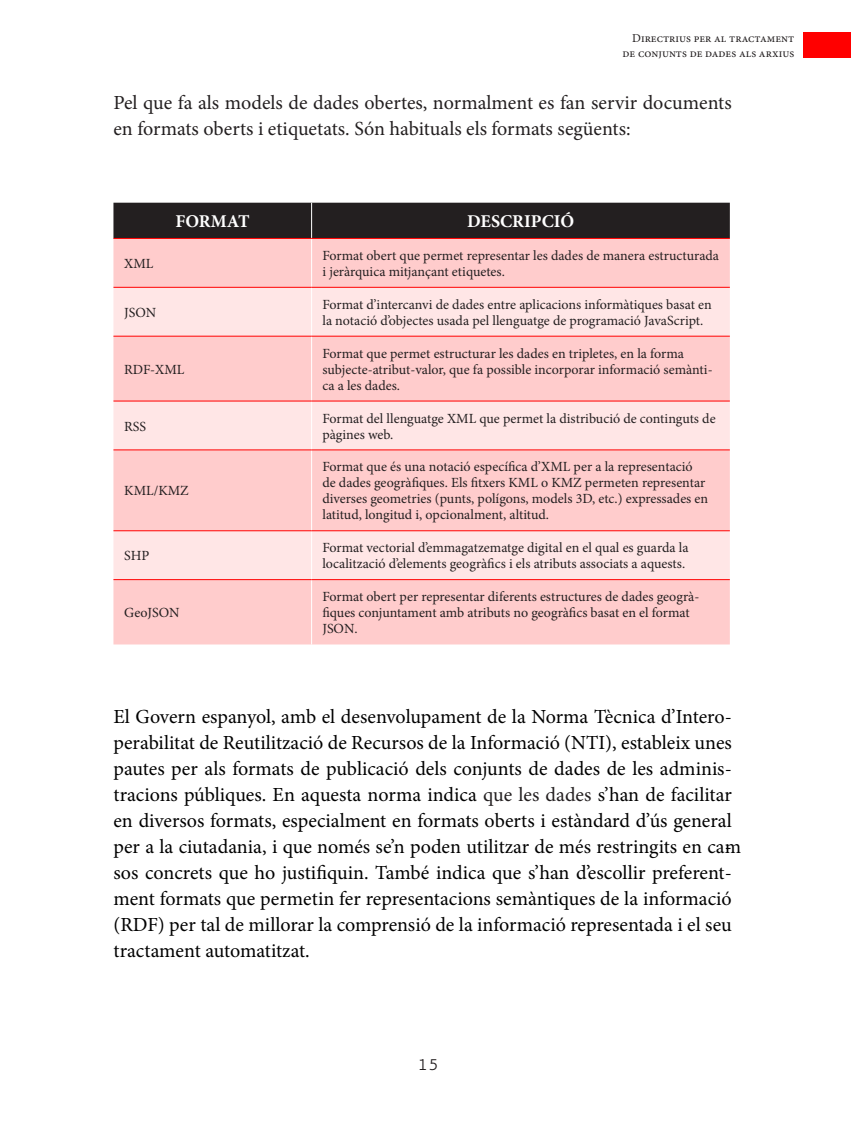
<style>
.page{position:relative;width:851px;height:1134px;background:#fff}
.page>*{position:absolute;margin:0;border:0;box-sizing:border-box;transform-origin:0 0}
.text_general{font:20px/26px "Minion Pro";letter-spacing:-.01em;color:#000;text-align:justify}
.text_general-2{font:20px/26px "Minion Pro";color:#231f20}
.text_taula{font:700 18px "Minion Pro";color:#fff}
.t1{font:700 18px "Prestige Elite";color:#231f20}
.text_taula-2{font:14px/16px "Minion Pro";color:#231f20}
.t2{font:12px/14.4px "Minion Pro";color:#231f20;text-align:right}
.s1{color:#231f20}
</style>
<div class="page">
<div style="left:802px;top:33px;width:48px;height:25px;background:#f00"></div>
<div style="left:113px;top:203px;width:616px;height:35px;background:#231f20"></div>
<div style="left:113px;top:239px;width:616px;height:405px;background:#fcc"></div>
<svg style="left:113px;top:288px;width:616px;height:291px;background:#ffd7d7"></svg>
<hr style="left:311px;top:203px;width:1px;height:35px;background:#fff">
<hr style="left:311px;top:239px;width:1px;height:48px;background:#fff">
<hr style="left:311px;top:288px;width:1px;height:48px;background:#fff">
<hr style="left:311px;top:337px;width:1px;height:63px;background:#fff">
<hr style="left:311px;top:401px;width:1px;height:48px;background:#fff">
<hr style="left:311px;top:450px;width:1px;height:80px;background:#fff">
<hr style="left:311px;top:531px;width:1px;height:48px;background:#fff">
<hr style="left:311px;top:580px;width:1px;height:64px;background:#fff">
<hr style="left:113px;top:238px;width:198px;height:1px;background:#f00">
<hr style="left:311px;top:238px;width:418px;height:1px;background:#f00">
<hr style="left:113px;top:287px;width:198px;height:1px;background:#f00">
<hr style="left:311px;top:287px;width:418px;height:1px;background:#f00">
<hr style="left:113px;top:336px;width:198px;height:1px;background:#f00">
<hr style="left:311px;top:336px;width:418px;height:1px;background:#f00">
<hr style="left:113px;top:400px;width:198px;height:1px;background:#f00">
<hr style="left:311px;top:400px;width:418px;height:1px;background:#f00">
<hr style="left:113px;top:449px;width:198px;height:1px;background:#f00">
<hr style="left:311px;top:449px;width:418px;height:1px;background:#f00">
<hr style="left:113px;top:530px;width:198px;height:1px;background:#f00">
<hr style="left:311px;top:530px;width:418px;height:1px;background:#f00">
<hr style="left:113px;top:579px;width:198px;height:1px;background:#f00">
<hr style="left:311px;top:579px;width:418px;height:1px;background:#f00">
<p class="t2" style="left:622px;top:31px;width:173px">Directrius per al tractament de conjunts de dades als arxius</p>
<p class="text_general-2" style="left:113px;top:89px;width:619px">Pel que fa als models de dades obertes, normalment es fan servir documents en formats oberts i etiquetats. Són habituals els formats següents:</p>
<p class="text_taula" style="left:175px;top:209px;width:76px">FORMAT</p>
<p class="text_taula" style="left:467px;top:209px;width:109px">DESCRIPCIÓ</p>
<p class="text_taula-2" style="left:124px;top:256px;width:31px">XML</p>
<p class="text_taula-2" style="left:322px;top:248px;width:398px">Format obert que permet representar les dades de manera estructurada i jeràrquica mitjançant etiquetes.</p>
<p class="text_taula-2" style="left:124px;top:304px;width:33px">JSON</p>
<p class="text_taula-2" style="left:322px;top:296px;width:391px">Format d’intercanvi de dades entre aplicacions informàtiques basat en la notació d’objectes usada pel llenguatge de programació JavaScript.</p>
<p class="text_taula-2" style="left:124px;top:361px;width:62px">RDF-XML</p>
<p class="text_taula-2" style="left:322px;top:345px;width:391px">Format que permet estructurar les dades en tripletes, en la forma subjecte-atribut-valor, que fa possible incorporar informació semànti&shy;ca a les dades.</p>
<p class="text_taula-2" style="left:124px;top:418px;width:23px">RSS</p>
<p class="text_taula-2" style="left:322px;top:410px;width:394px">Format del llenguatge XML que permet la distribució de continguts de pàgines web.</p>
<p class="text_taula-2" style="left:124px;top:483px;width:66px">KML/KMZ</p>
<p class="text_taula-2" style="left:322px;top:459px;width:387px">Format que és una notació específica d’XML per a la representació de dades geogràfiques. Els fitxers KML o KMZ permeten representar diverses geometries (punts, polígons, models 3D, etc.) expressades en latitud, longitud i, opcionalment, altitud.</p>
<p class="text_taula-2" style="left:124px;top:548px;width:27px">SHP</p>
<p class="text_taula-2" style="left:322px;top:540px;width:367px">Format vectorial d’emmagatzematge digital en el qual es guarda la localització d’elements geogràfics i els atributs associats a aquests.</p>
<p class="text_taula-2" style="left:124px;top:605px;width:57px">GeoJSON</p>
<p class="text_taula-2" style="left:322px;top:589px;width:378px">Format obert per representar diferents estructures de dades geogrà&shy;fiques conjuntament amb atributs no geogràfics basat en el format<br>JSON.</p>
<p class="text_general" style="left:113px;top:703px;width:619px">El Govern espanyol, amb el desenvolupament de la Norma Tècnica d’Intero&shy;perabilitat de Reutilització de Recursos de la Informació (NTI), estableix unes pautes per als formats de publicació dels conjunts de dades de les adminis&shy;tracions públiques. En aquesta norma indica <span class="s1">que les dades</span> s’han de facilitar en diversos formats, especialment en formats oberts i estàndard d’ús general per a la ciutadania, i que només se’n poden utilitzar de més restringits en ca&shy;sos concrets que ho justifiquin. També indica que s’han d’escollir preferent&shy;ment formats que permetin fer representacions semàntiques de la informació (RDF) per tal de millorar la comprensió de la informació representada i el seu tractament automatitzat.</p>
<p class="t1" style="left:417px;top:1054px;width:23px">15</p>
</div>
